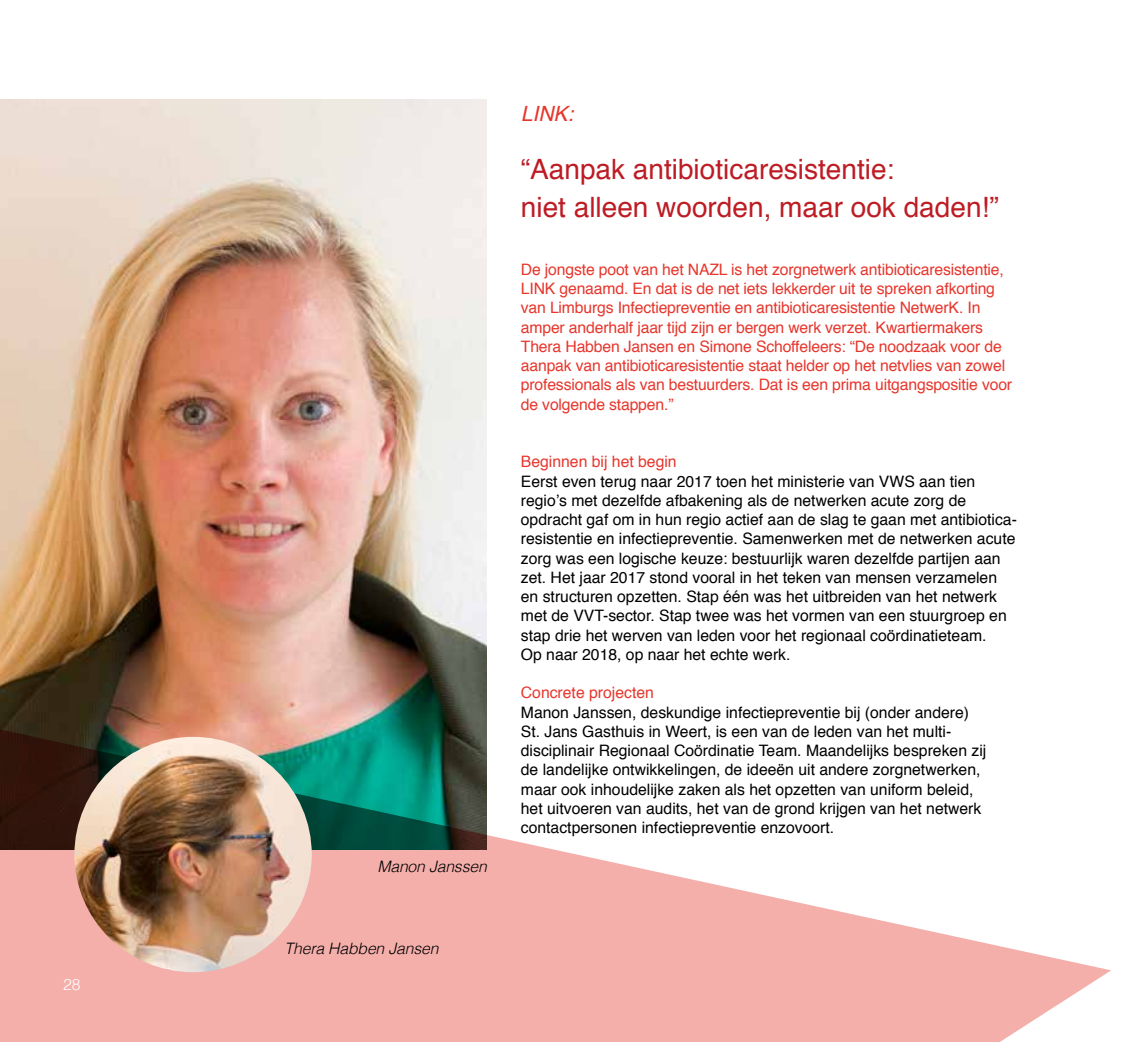
<style>
.page{position:relative;width:1141px;height:1042px;background:#fff}
.page>*{position:absolute;margin:0;border:0;box-sizing:border-box;transform-origin:0 0}
.t1{font:28px/38.5px "Helvetica";color:#bd1c24}
.t2{font:italic 21px "Helvetica";color:#e7362c}
.t3{font:15.75px/19.2px "Helvetica";color:#000}
.t4{font:15.75px/19.2px "Helvetica";letter-spacing:-.01em;color:#e7362c}
.t5{font:italic 300 15.75px "Helvetica";letter-spacing:-.01em;color:#000}
.t6{font:300 15.75px "Helvetica";color:#fff}
</style>
<div class="page">
<svg style="left:0;top:659px;width:1111px;height:383px"></svg>
<img style="left:0;top:99px;width:486px;height:750px">
<img style="left:74px;top:737px;width:238px;height:235px">
<p class="t6" style="left:63px;top:971px;width:19px">28</p>
<p class="t5" style="left:377px;top:852px;width:111px">Manon Janssen</p>
<p class="t5" style="left:285px;top:935px;width:155px">Thera Habben Jansen</p>
<h2 class="t2" style="left:521px;top:97px;width:54px">LINK:</h2>
<h1 class="t1" style="left:521px;top:150px;width:479px">“Aanpak antibioticaresistentie:<br>niet alleen woorden, maar ook daden!”</h1>
<p class="t4" style="left:521px;top:260px;width:493px">De jongste poot van het NAZL is het zorgnetwerk antibioticaresistentie, LINK genaamd. En dat is de net iets lekkerder uit te spreken afkorting van Limburgs Infectiepreventie en antibioticaresistentie NetwerK. In amper anderhalf jaar tijd zijn er bergen werk verzet. Kwartiermakers Thera Habben Jansen en Simone Schoffeleers: “De noodzaak voor de aanpak van antibioticaresistentie staat helder op het netvlies van zowel professionals als van bestuurders. Dat is een prima uitgangspositie voor de volgende stappen.”</p>
<p class="t4" style="left:521px;top:453px;width:157px">Beginnen bij het begin</p>
<p class="t3" style="left:521px;top:472px;width:498px">Eerst even terug naar 2017 toen het ministerie van VWS aan tien regio’s met dezelfde afbakening als de netwerken acute zorg de opdracht gaf om in hun regio actief aan de slag te gaan met antibiotica&shy;resistentie en infectiepreventie. Samenwerken met de netwerken acute zorg was een logische keuze: bestuurlijk waren dezelfde partijen aan zet. Het jaar 2017 stond vooral in het teken van mensen verzamelen en structuren opzetten. Stap één was het uitbreiden van het netwerk met de VVT-sector. Stap twee was het vormen van een stuurgroep en stap drie het werven van leden voor het regionaal coördinatieteam.<br>Op naar 2018, op naar het echte werk.</p>
<p class="t4" style="left:521px;top:684px;width:135px">Concrete projecten</p>
<p class="t3" style="left:521px;top:703px;width:467px">Manon Janssen, deskundige infectiepreventie bij (onder andere)<br>St. Jans Gasthuis in Weert, is een van de leden van het multi&shy;disciplinair Regionaal Coördinatie Team. Maandelijks bespreken zij de landelijke ontwikkelingen, de ideeën uit andere zorgnetwerken, maar ook inhoudelijke zaken als het opzetten van uniform beleid, het uitvoeren van audits, het van de grond krijgen van het netwerk contactpersonen infectiepreventie enzovoort.</p>
</div>
